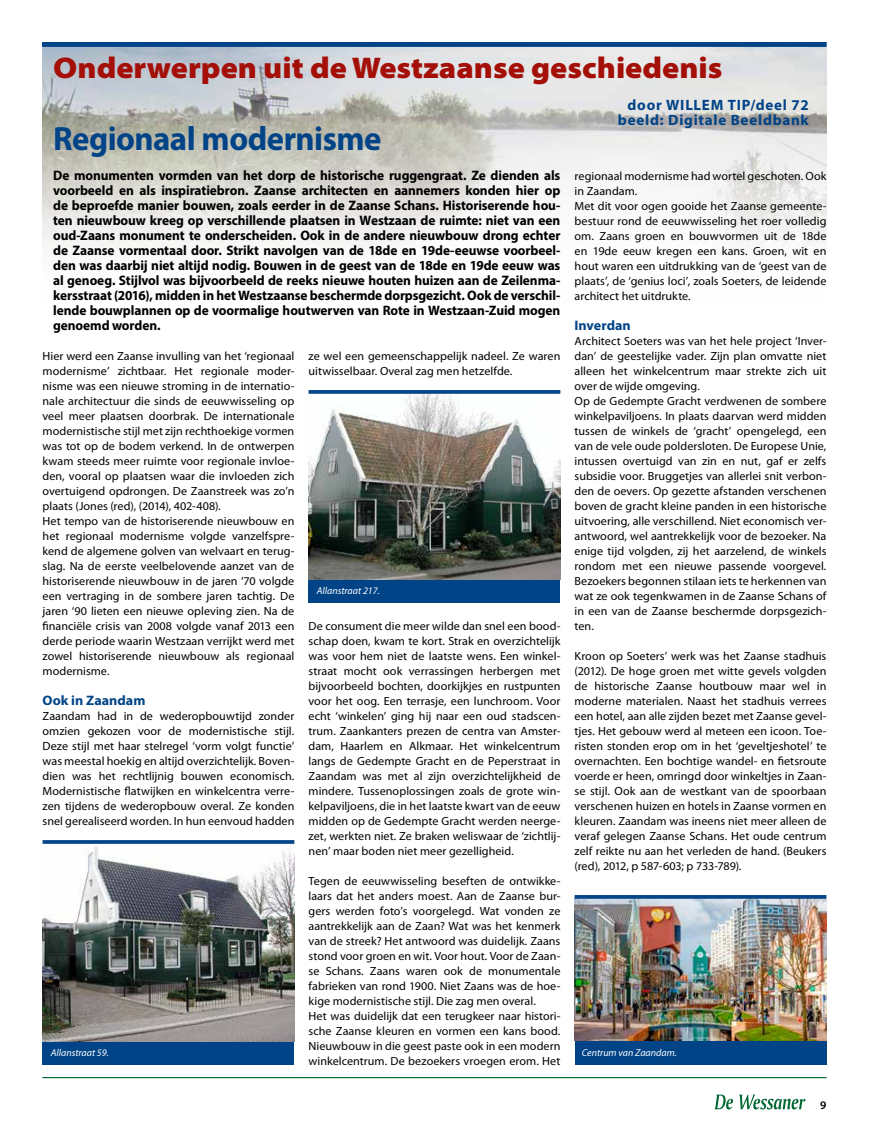
<style>
.page{position:relative;width:869px;height:1134px;background:#fff}
.page>*{position:absolute;margin:0;border:0;box-sizing:border-box;transform-origin:0 0}
.t1{font:700 33.75px "Myriad Pro";letter-spacing:-.015em;color:#004387}
.t2{font:900 semi-expanded 30px "Myriad Pro";color:#a40f08}
.t3{font:700 15px/15px "Myriad Pro";letter-spacing:.05em;color:#004387;text-align:right}
.t4{font:700 13.75px/15px "Myriad Pro";letter-spacing:-.01em;color:#000;text-align:justify}
.t5{font:700 13.75px "Myriad Pro";letter-spacing:.005em;color:#004387}
.t6{font:11.88px/15px "Myriad Pro";letter-spacing:.005em;color:#000}
.t7{font:600 11.62px "Myriad Pro";color:#000}
.t8{font:italic 10px "Myriad Pro";color:#fff}
</style>
<div class="page">
<svg style="left:43px;top:47px;width:783px;height:202px"></svg>
<div style="left:43px;top:42px;width:783px;height:5px;background:#004387"></div>
<hr style="left:43px;top:1077px;width:783px;height:1px;background:#006833">
<svg style="left:714px;top:1094px;width:18px;height:15px"></svg>
<svg style="left:739px;top:1094px;width:66px;height:15px"></svg>
<div style="left:43px;top:1040px;width:251px;height:25px;background:#004387"></div>
<img style="left:43px;top:846px;width:251px;height:195px">
<svg style="left:43px;top:840px;width:251px;height:4px"></svg>
<div style="left:308px;top:578px;width:252px;height:25px;background:#004387"></div>
<img style="left:308px;top:394px;width:252px;height:185px">
<svg style="left:308px;top:390px;width:252px;height:4px"></svg>
<div style="left:574px;top:1040px;width:252px;height:25px;background:#004387"></div>
<img style="left:574px;top:899px;width:252px;height:141px">
<svg style="left:574px;top:895px;width:252px;height:4px"></svg>
<h2 class="t2" style="left:53px;top:47px;width:670px">Onderwerpen uit de Westzaanse geschiedenis</h2>
<h1 class="t1" style="left:53px;top:117px;width:329px">Regionaal modernisme</h1>
<p class="t4" style="left:53px;top:167px;width:508px">De monumenten vormden van het dorp de historische ruggengraat. Ze dienden als voorbeeld en als inspiratiebron. Zaanse architecten en aannemers konden hier op de beproefde manier bouwen, zoals eerder in de Zaanse Schans. Historiserende hou&shy;ten nieuwbouw kreeg op verschillende plaatsen in Westzaan de ruimte: niet van een oud-Zaans monument te onderscheiden. Ook in de andere nieuwbouw drong echter de Zaanse vormentaal door. Strikt navolgen van de 18de en 19de-eeuwse voorbeel&shy;den was daarbij niet altijd nodig. Bouwen in de geest van de 18de en 19de eeuw was al genoeg. Stijlvol was bijvoorbeeld de reeks nieuwe houten huizen aan de Zeilenma&shy;kersstraat (2016), midden in het Westzaanse beschermde dorpsgezicht. Ook de verschil&shy;lende bouwplannen op de voormalige houtwerven van Rote in Westzaan-Zuid mogen genoemd worden.</p>
<p class="t6" style="left:43px;top:348px;width:253px">Hier werd een Zaanse invulling van het ‘regionaal modernisme’ zichtbaar. Het regionale moder&shy;nisme was een nieuwe stroming in de internatio&shy;nale architectuur die sinds de eeuwwisseling op veel meer plaatsen doorbrak. De internationale modernistische stijl met zijn rechthoekige vormen was tot op de bodem verkend. In de ontwerpen kwam steeds meer ruimte voor regionale invloe&shy;den, vooral op plaatsen waar die invloeden zich overtuigend opdrongen. De Zaanstreek was zo’n plaats (Jones (red), (2014), 402-408).<br>Het tempo van de historiserende nieuwbouw en het regionaal modernisme volgde vanzelfspre&shy;kend de algemene golven van welvaart en terug&shy;slag. Na de eerste veelbelovende aanzet van de historiserende nieuwbouw in de jaren ‘70 volgde een vertraging in de sombere jaren tachtig. De jaren ‘90 lieten een nieuwe opleving zien. Na de financiële crisis van 2008 volgde vanaf 2013 een derde periode waarin Westzaan verrijkt werd met zowel historiserende nieuwbouw als regionaal modernisme.</p>
<p class="t5" style="left:43px;top:691px;width:104px">Ook in Zaandam</p>
<p class="t6" style="left:43px;top:708px;width:253px;text-align:justify">Zaandam had in de wederopbouwtijd zonder omzien gekozen voor de modernistische stijl.<br>Deze stijl met haar stelregel ‘vorm volgt functie’ was meestal hoekig en altijd overzichtelijk. Boven&shy;dien was het rechtlijnig bouwen economisch.<br>Modernistische flatwijken en winkelcentra verre&shy;zen tijdens de wederopbouw overal. Ze konden snel gerealiseerd worden. In hun eenvoud hadden</p>
<p class="t6" style="left:308px;top:348px;width:253px">ze wel een gemeenschappelijk nadeel. Ze waren uitwisselbaar. Overal zag men hetzelfde.</p>
<p class="t8" style="left:317px;top:585px;width:64px">Allanstraat 217.</p>
<p class="t6" style="left:308px;top:618px;width:253px;text-align:justify">De consument die meer wilde dan snel een bood&shy;schap doen, kwam te kort. Strak en overzichtelijk was voor hem niet de laatste wens. Een winkel&shy;straat mocht ook verrassingen herbergen met bijvoorbeeld bochten, doorkijkjes en rustpunten voor het oog. Een terrasje, een lunchroom. Voor echt ‘winkelen’ ging hij naar een oud stadscen&shy;trum. Zaankanters prezen de centra van Amster&shy;dam, Haarlem en Alkmaar. Het winkelcentrum langs de Gedempte Gracht en de Peperstraat in Zaandam was met al zijn overzichtelijkheid de mindere. Tussenoplossingen zoals de grote win&shy;kelpaviljoens, die in het laatste kwart van de eeuw midden op de Gedempte Gracht werden neerge&shy;zet, werkten niet. Ze braken weliswaar de ‘zichtlij&shy;nen’ maar boden niet meer gezelligheid.</p>
<p class="t6" style="left:308px;top:873px;width:253px">Tegen de eeuwwisseling beseften de ontwikke&shy;laars dat het anders moest. Aan de Zaanse bur&shy;gers werden foto’s voorgelegd. Wat vonden ze aantrekkelijk aan de Zaan? Wat was het kenmerk van de streek? Het antwoord was duidelijk. Zaans stond voor groen en wit. Voor hout. Voor de Zaan&shy;se Schans. Zaans waren ook de monumentale fabrieken van rond 1900. Niet Zaans was de hoe&shy;kige modernistische stijl. Die zag men overal.<br>Het was duidelijk dat een terugkeer naar histori&shy;sche Zaanse kleuren en vormen een kans bood.<br>Nieuwbouw in die geest paste ook in een modern winkelcentrum. De bezoekers vroegen erom. Het</p>
<p class="t8" style="left:51px;top:1047px;width:60px">Allanstraat 59.</p>
<p class="t3" style="left:617px;top:97px;width:192px">door WILLEM TIP/deel 72 beeld: Digitale Beeldbank</p>
<p class="t6" style="left:574px;top:168px;width:253px">regionaal modernisme had wortel geschoten. Ook in Zaandam.<br>Met dit voor ogen gooide het Zaanse gemeente&shy;bestuur rond de eeuwwisseling het roer volledig om. Zaans groen en bouwvormen uit de 18de en 19de eeuw kregen een kans. Groen, wit en hout waren een uitdrukking van de ‘geest van de plaats’, de ‘genius loci’, zoals Soeters, de leidende architect het uitdrukte.</p>
<p class="t5" style="left:574px;top:316px;width:58px">Inverdan</p>
<p class="t6" style="left:574px;top:333px;width:253px">Architect Soeters was van het hele project ‘Inver&shy;dan’ de geestelijke vader. Zijn plan omvatte niet alleen het winkelcentrum maar strekte zich uit over de wijde omgeving.<br>Op de Gedempte Gracht verdwenen de sombere winkelpaviljoens. In plaats daarvan werd midden tussen de winkels de ‘gracht’ opengelegd, een van de vele oude poldersloten. De Europese Unie, intussen overtuigd van zin en nut, gaf er zelfs subsidie voor. Bruggetjes van allerlei snit verbon&shy;den de oevers. Op gezette afstanden verschenen boven de gracht kleine panden in een historische uitvoering, alle verschillend. Niet economisch ver&shy;antwoord, wel aantrekkelijk voor de bezoeker. Na enige tijd volgden, zij het aarzelend, de winkels rondom met een nieuwe passende voorgevel.<br>Bezoekers begonnen stilaan iets te herkennen van wat ze ook tegenkwamen in de Zaanse Schans of in een van de Zaanse beschermde dorpsgezich&shy;ten.</p>
<p class="t6" style="left:574px;top:648px;width:253px;text-align:justify">Kroon op Soeters’ werk was het Zaanse stadhuis (2012). De hoge groen met witte gevels volgden de historische Zaanse houtbouw maar wel in moderne materialen. Naast het stadhuis verrees een hotel, aan alle zijden bezet met Zaanse gevel&shy;tjes. Het gebouw werd al meteen een icoon. Toe&shy;risten stonden erop om in het ‘geveltjeshotel’ te overnachten. Een bochtige wandel- en fietsroute voerde er heen, omringd door winkeltjes in Zaan&shy;se stijl. Ook aan de westkant van de spoorbaan verschenen huizen en hotels in Zaanse vormen en kleuren. Zaandam was ineens niet meer alleen de veraf gelegen Zaanse Schans. Het oude centrum zelf reikte nu aan het verleden de hand. (Beukers (red), 2012, p 587-603; p 733-789).</p>
<p class="t8" style="left:581px;top:1047px;width:97px">Centrum van Zaandam.</p>
<p class="t7" style="left:819px;top:1098px;width:8px">9</p>
</div>
